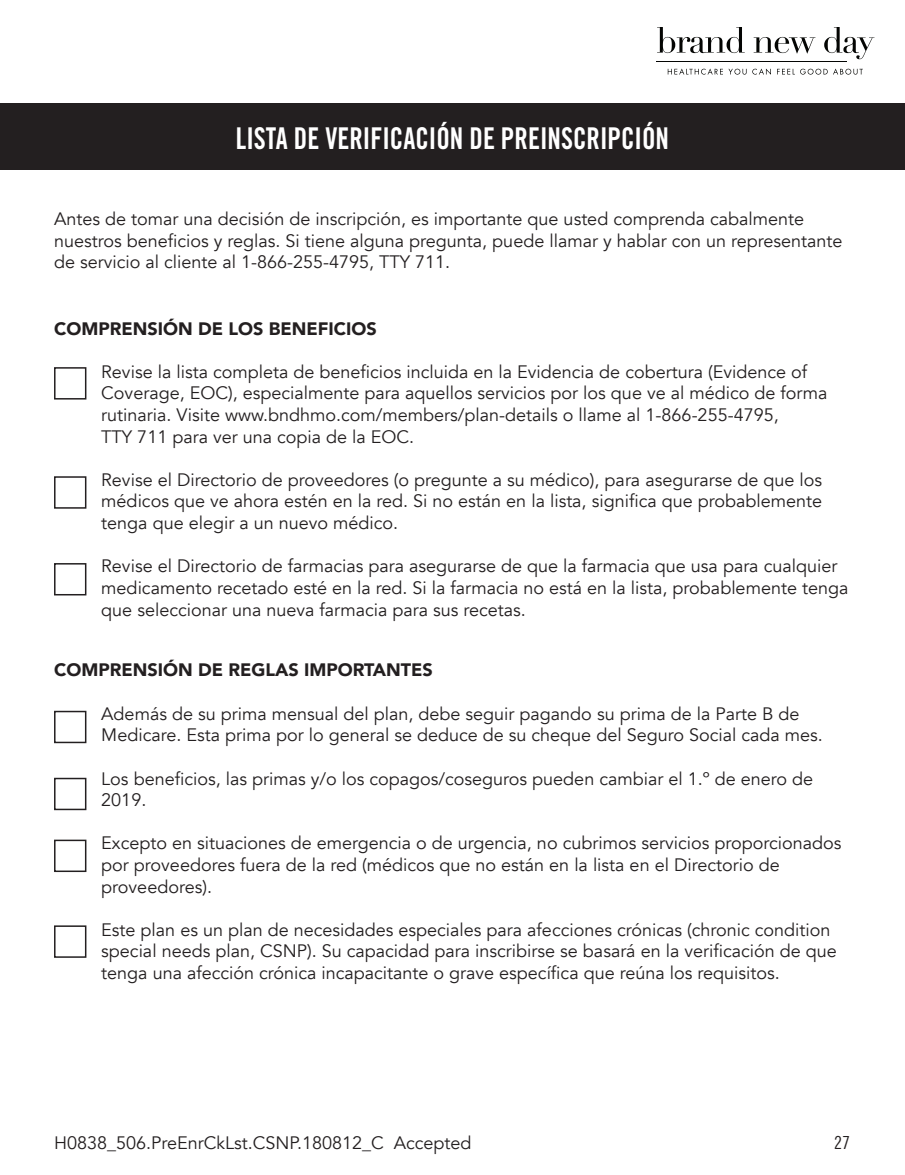
<style>
.page{position:relative;width:905px;height:1175px;background:#fff}
.page>*{position:absolute;margin:0;border:0;box-sizing:border-box;transform-origin:0 0}
.Centered_Body{font:30px "Trade Gothic Bold Cond Twenty";color:#fff;scale:.9 1}
.t1{font:18px/21.6px "Avenir";color:#231f20}
.t2{font:900 18px "Avenir";color:#231f20}
.t3{font:18px "Trade Gothic Cond Eighteen";color:#231f20}
</style>
<div class="page">
<div style="left:54px;top:367px;width:32px;height:32px;border:2px solid #231f20"></div>
<div style="left:54px;top:710px;width:32px;height:33px;border:2px solid #231f20"></div>
<div style="left:54px;top:476px;width:32px;height:32px;border:2px solid #231f20"></div>
<div style="left:54px;top:839px;width:32px;height:33px;border:2px solid #231f20"></div>
<div style="left:54px;top:777px;width:32px;height:33px;border:2px solid #231f20"></div>
<div style="left:54px;top:563px;width:32px;height:32px;border:2px solid #231f20"></div>
<div style="left:54px;top:925px;width:32px;height:32px;border:2px solid #231f20"></div>
<div style="left:0;top:103px;width:904px;height:67px;background:#231f20"></div>
<svg style="left:657px;top:27px;width:87px;height:26px"></svg>
<svg style="left:753px;top:37px;width:62px;height:17px"></svg>
<svg style="left:824px;top:27px;width:50px;height:32px"></svg>
<hr style="left:656px;top:61px;width:191px;height:1px;background:#040503">
<svg style="left:667px;top:69px;width:79px;height:6px"></svg>
<svg style="left:752px;top:69px;width:19px;height:6px"></svg>
<svg style="left:777px;top:69px;width:17px;height:5px"></svg>
<svg style="left:800px;top:69px;width:27px;height:6px"></svg>
<svg style="left:833px;top:69px;width:29px;height:6px"></svg>
<p class="Centered_Body" style="left:236px;top:120px;width:483px">LISTA DE VERIFICACIÓN DE PREINSCRIPCIÓN</p>
<p class="t1" style="left:54px;top:208px;width:790px">Antes de tomar una decisión de inscripción, es importante que usted comprenda cabalmente nuestros beneficios y reglas. Si tiene alguna pregunta, puede llamar y hablar con un representante de servicio al cliente al 1-866-255-4795, TTY 711.</p>
<p class="t2" style="left:54px;top:313px;width:324px">COMPRENSIÓN DE LOS BENEFICIOS</p>
<p class="t1" style="left:101px;top:361px;width:727px">Revise la lista completa de beneficios incluida en la Evidencia de cobertura (Evidence of Coverage, EOC), especialmente para aquellos servicios por los que ve al médico de forma rutinaria. Visite www.bndhmo.com/members/plan-details o llame al 1-866-255-4795,<br>TTY 711 para ver una copia de la EOC.</p>
<p class="t1" style="left:101px;top:469px;width:722px;text-align:justify">Revise el Directorio de proveedores (o pregunte a su médico), para asegurarse de que los médicos que ve ahora estén en la red. Si no están en la lista, significa que probablemente tenga que elegir a un nuevo médico.</p>
<p class="t1" style="left:101px;top:555px;width:748px">Revise el Directorio de farmacias para asegurarse de que la farmacia que usa para cualquier medicamento recetado esté en la red. Si la farmacia no está en la lista, probablemente tenga que seleccionar una nueva farmacia para sus recetas.</p>
<p class="t2" style="left:54px;top:654px;width:380px">COMPRENSIÓN DE REGLAS IMPORTANTES</p>
<p class="t1" style="left:101px;top:703px;width:723px">Además de su prima mensual del plan, debe seguir pagando su prima de la Parte B de<br>Medicare. Esta prima por lo general se deduce de su cheque del Seguro Social cada mes.</p>
<p class="t1" style="left:101px;top:768px;width:713px">Los beneficios, las primas y/o los copagos/coseguros pueden cambiar el 1.º de enero de<br>2019.</p>
<p class="t1" style="left:101px;top:832px;width:741px">Excepto en situaciones de emergencia o de urgencia, no cubrimos servicios proporcionados por proveedores fuera de la red (médicos que no están en la lista en el Directorio de proveedores).</p>
<p class="t1" style="left:101px;top:919px;width:737px">Este plan es un plan de necesidades especiales para afecciones crónicas (chronic condition special needs plan, CSNP). Su capacidad para inscribirse se basará en la verificación de que tenga una afección crónica incapacitante o grave específica que reúna los requisitos.</p>
<p class="t1" style="left:54px;top:1132px;width:419px">H0838_506.PreEnrCkLst.CSNP.180812_C Accepted</p>
<p class="t3" style="left:834px;top:1131px;width:17px">27</p>
</div>
